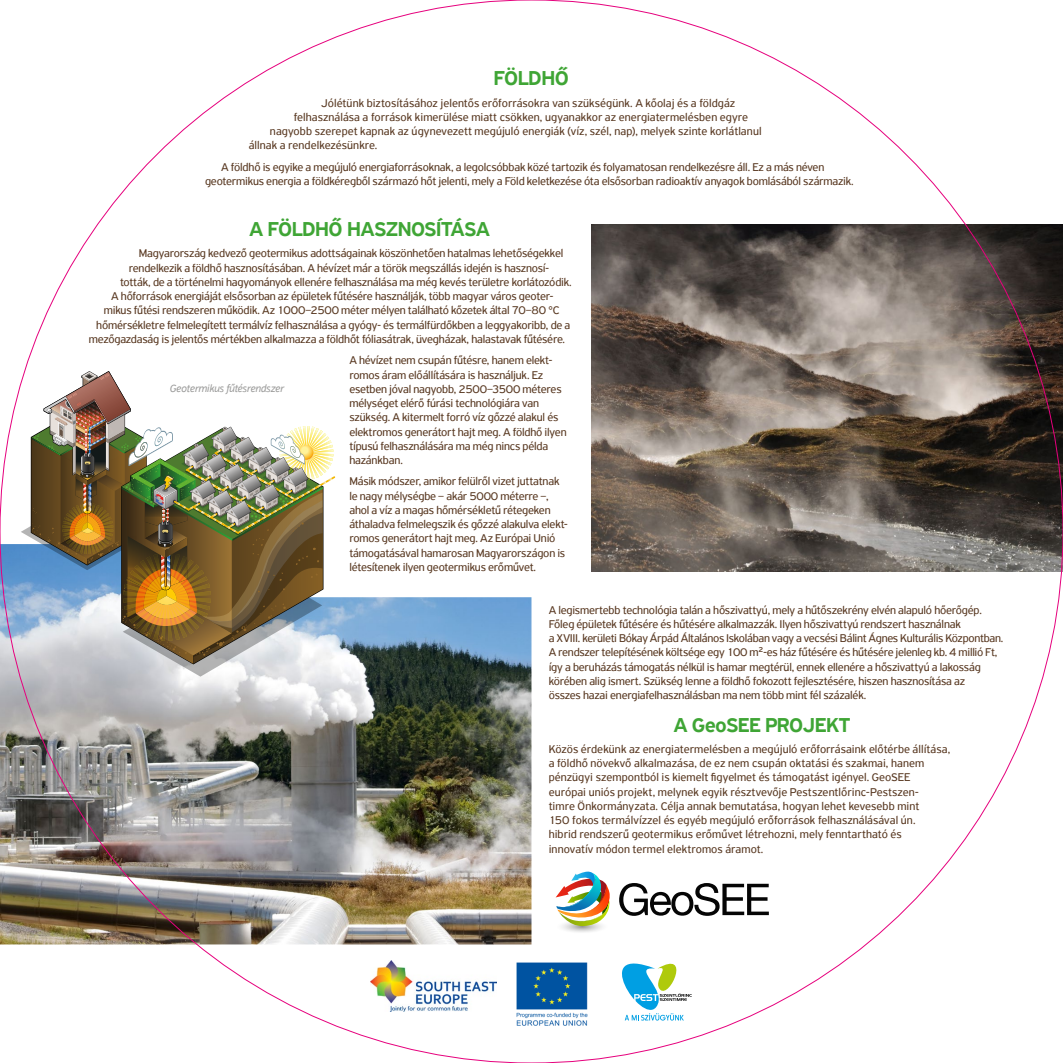
<style>
.page{position:relative;width:1063px;height:1063px;background:#fff}
.page>*{position:absolute;margin:0;border:0;box-sizing:border-box;transform-origin:0 0}
.t1{font:500 21.25px "PF Highway Sans Pro";letter-spacing:-.025em;color:#3fa535}
.t2{font:11.88px/14.2px "PF Highway Sans Pro";letter-spacing:-.015em;color:#593922}
.t3{font:11.88px/14.2px "PF Highway Sans Pro";letter-spacing:.005em;color:#593922}
.t4{font:italic 11.25px "PF Highway Sans Pro";letter-spacing:-.02em;color:#9d9d9c}
</style>
<div class="page">
<img style="left:0;top:544px;width:531px;height:400px">
<img style="left:592px;top:224px;width:471px;height:348px">
<img style="left:21px;top:371px;width:314px;height:306px">
<svg style="left:619px;top:883px;width:150px;height:33px"></svg>
<img style="left:555px;top:872px;width:55px;height:60px">
<svg style="left:622px;top:963px;width:70px;height:58px"></svg>
<img style="left:516px;top:962px;width:72px;height:64px">
<img style="left:371px;top:961px;width:125px;height:50px">
<h1 class="t1" style="left:494px;top:66px;width:77px">FÖLDHŐ</h1>
<p class="t2" style="left:321px;top:96px;width:416px">Jólétünk biztosításához jelentős erőforrásokra van szükségünk. A kőolaj és a földgáz</p>
<p class="t3" style="left:294px;top:110px;width:456px">felhasználása a források kimerülése miatt csökken, ugyanakkor az energiatermelésben egyre</p>
<p class="t3" style="left:270px;top:124px;width:493px">nagyobb szerepet kapnak az úgynevezett megújuló energiák (víz, szél, nap), melyek szinte korlátlanul</p>
<p class="t3" style="left:249px;top:138px;width:130px">állnak a rendelkezésünkre.</p>
<p class="t2" style="left:205px;top:160px;width:650px;text-indent:16px">A földhő is egyike a megújuló energiaforrásoknak, a legolcsóbbak közé tartozik és folyamatosan rendelkezésre áll. Ez a más néven geotermikus energia a földkéregből származó hőt jelenti, mely a Föld keletkezése óta elsősorban radioaktív anyagok bomlásából származik.</p>
<h1 class="t1" style="left:249px;top:217px;width:242px">A FÖLDHŐ HASZNOSÍTÁSA</h1>
<p class="t2" style="left:139px;top:246px;width:426px">Magyarország kedvező geotermikus adottságainak köszönhetően hatalmas lehetőségekkel</p>
<p class="t2" style="left:129px;top:261px;width:422px">rendelkezik a földhő hasznosításában. A hévízet már a török megszállás idején is hasznosí-</p>
<p class="t2" style="left:120px;top:275px;width:453px">tották, de a történelmi hagyományok ellenére felhasználása ma még kevés területre korlátozódik.</p>
<p class="t2" style="left:111px;top:289px;width:444px">A hőforrások energiáját elsősorban az épületek fűtésére használják, több magyar város geoter-</p>
<p class="t2" style="left:104px;top:303px;width:457px">mikus fűtési rendszeren működik. Az 1000–2500 méter mélyen található kőzetek által 70–80 °C</p>
<p class="t2" style="left:96px;top:318px;width:476px">hőmérsékletre felmelegített termálvíz felhasználása a gyógy- és termálfürdőkben a leggyakoribb, de a</p>
<p class="t2" style="left:89px;top:332px;width:478px">mezőgazdaság is jelentős mértékben alkalmazza a földhőt fóliasátrak, üvegházak, halastavak fűtésére.</p>
<p class="t2" style="left:349px;top:353px;width:219px">A hévízet nem csupán fűtésre, hanem elekt&shy;romos áram előállítására is használjuk. Ez esetben jóval nagyobb, 2500–3500 méteres mélységet elérő fúrási technológiára van szükség. A kitermelt forró víz gőzzé alakul és elektromos generátort hajt meg. A földhő ilyen típusú felhasználására ma még nincs példa hazánkban.</p>
<p class="t2" style="left:349px;top:474px;width:220px">Másik módszer, amikor felülről vizet juttatnak le nagy mélységbe – akár 5000 méterre –, ahol a víz a magas hőmérsékletű rétegeken áthaladva felmelegszik és gőzzé alakulva elekt&shy;romos generátort hajt meg. Az Európai Unió támogatásával hamarosan Magyarországon is létesítenek ilyen geotermikus erőművet.</p>
<p class="t2" style="left:549px;top:602px;width:456px">A legismertebb technológia talán a hőszivattyú, mely a hűtőszekrény elvén alapuló hőerőgép.<br>Főleg épületek fűtésére és hűtésére alkalmazzák. Ilyen hőszivattyú rendszert használnak<br>a XVIII. kerületi Bókay Árpád Általános Iskolában vagy a vecsési Bálint Ágnes Kulturális Központban.<br>A rendszer telepítésének költsége egy 100 m²-es ház fűtésére és hűtésére jelenleg kb. 4 millió Ft, így a beruházás támogatás nélkül is hamar megtérül, ennek ellenére a hőszivattyú a lakosság körében alig ismert. Szükség lenne a földhő fokozott fejlesztésére, hiszen hasznosítása az<br>összes hazai energiafelhasználásban ma nem több mint fél százalék.</p>
<h1 class="t1" style="left:673px;top:712px;width:178px">A GeoSEE PROJEKT</h1>
<p class="t3" style="left:549px;top:742px;width:403px">Közös érdekünk az energiatermelésben a megújuló erőforrásaink előtérbe állítása, a földhő növekvő alkalmazása, de ez nem csupán oktatási és szakmai, hanem pénzügyi szempontból is kiemelt figyelmet és támogatást igényel. GeoSEE európai uniós projekt, melynek egyik résztvevője Pestszentlőrinc-Pestszen-<br>timre Önkormányzata. Célja annak bemutatása, hogyan lehet kevesebb mint<br>150 fokos termálvízzel és egyéb megújuló erőforrások felhasználásával ún.<br>hibrid rendszerű geotermikus erőművet létrehozni, mely fenntartható és<br>innovatív módon termel elektromos áramot.</p>
<p class="t4" style="left:170px;top:382px;width:115px">Geotermikus fűtésrendszer</p>
</div>
